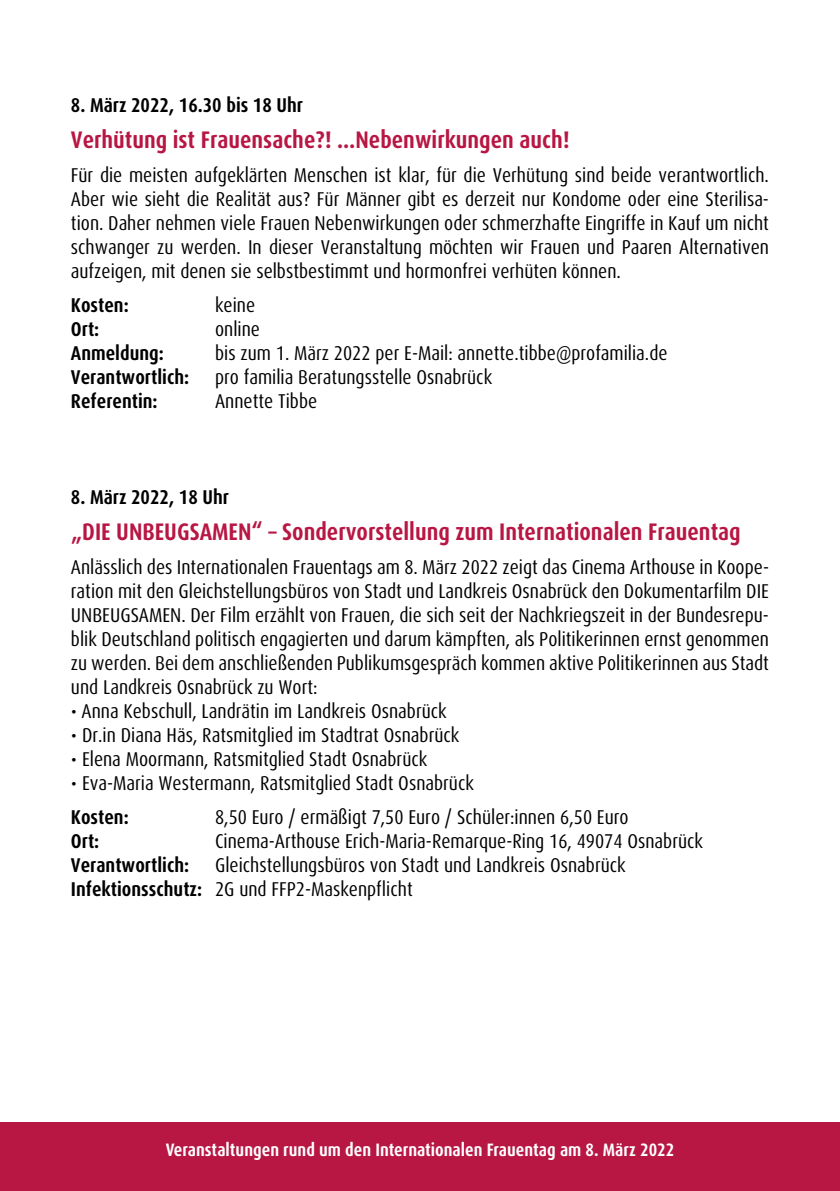
<style>
.page{position:relative;width:840px;height:1191px;background:#fff}
.page>*{position:absolute;margin:0;border:0;box-sizing:border-box;transform-origin:0 0}
.t1{font:700 condensed 24px "Dax OT";color:#b81643}
.t2{font:condensed 20px/24px "Dax OT";color:#000;text-align:justify}
.t3{font:700 condensed 20px "Dax OT";color:#000}
.t4{font:700 condensed 18px "Dax OT";color:#fff}
.s1{font-weight:700}
</style>
<div class="page">
<div style="left:0;top:1123px;width:839px;height:68px;background:#b81643"></div>
<p class="t3" style="left:71px;top:92px;width:233px">8. März 2022, 16.30 bis 18 Uhr</p>
<p class="t1" style="left:71px;top:124px;width:500px">Verhütung ist Frauensache?! …Nebenwirkungen auch!</p>
<p class="t2" style="left:71px;top:163px;width:699px">Für die meisten aufgeklärten Menschen ist klar, für die Verhütung sind beide verantwortlich.<br>Aber wie sieht die Realität aus? Für Männer gibt es derzeit nur Kondome oder eine Sterilisa&shy;tion. Daher nehmen viele Frauen Nebenwirkungen oder schmerzhafte Eingriffe in Kauf um nicht schwanger zu werden. In dieser Veranstaltung möchten wir Frauen und Paaren Alternativen aufzeigen, mit denen sie selbstbestimmt und hormonfrei verhüten können.</p>
<p class="t3" style="left:71px;top:292px;width:59px">Kosten:</p>
<p class="t2" style="left:215px;top:293px;width:42px">keine</p>
<p class="t3" style="left:71px;top:316px;width:30px">Ort:</p>
<p class="t2" style="left:215px;top:317px;width:46px">online</p>
<p class="t3" style="left:71px;top:340px;width:94px">Anmeldung:</p>
<p class="t2" style="left:215px;top:341px;width:453px">bis zum 1. März 2022 per E-Mail: annette.tibbe@profamilia.de</p>
<p class="t3" style="left:71px;top:364px;width:120px">Verantwortlich:</p>
<p class="t2" style="left:215px;top:365px;width:278px">pro familia Beratungsstelle Osnabrück</p>
<p class="t3" style="left:71px;top:388px;width:88px">Referentin:</p>
<p class="t2" style="left:215px;top:389px;width:104px">Annette Tibbe</p>
<p class="t3" style="left:71px;top:484px;width:159px">8. März 2022, 18 Uhr</p>
<p class="t1" style="left:71px;top:516px;width:671px">„DIE UNBEUGSAMEN“ – Sondervorstellung zum Internationalen Frauentag</p>
<p class="t2" style="left:71px;top:555px;width:699px">Anlässlich des Internationalen Frauentags am 8. März 2022 zeigt das Cinema Arthouse in Koope&shy;ration mit den Gleichstellungsbüros von Stadt und Landkreis Osnabrück den Dokumentarfilm DIE UNBEUGSAMEN. Der Film erzählt von Frauen, die sich seit der Nachkriegszeit in der Bundesrepu&shy;blik Deutschland politisch engagierten und darum kämpften, als Politikerinnen ernst genommen zu werden. Bei dem anschließenden Publikumsgespräch kommen aktive Politikerinnen aus Stadt und Landkreis Osnabrück zu Wort:</p>
<p class="t2" style="left:71px;top:699px;width:377px">• Anna Kebschull, Landrätin im Landkreis Osnabrück</p>
<p class="t2" style="left:71px;top:723px;width:390px">• Dr.in Diana Häs, Ratsmitglied im Stadtrat Osnabrück</p>
<p class="t2" style="left:71px;top:747px;width:357px">• Elena Moormann, Ratsmitglied Stadt Osnabrück</p>
<p class="t2" style="left:71px;top:771px;width:404px">• Eva-Maria Westermann, Ratsmitglied Stadt Osnabrück</p>
<p class="t3" style="left:71px;top:804px;width:59px">Kosten:</p>
<p class="t2" style="left:215px;top:805px;width:415px">8,50 Euro / ermäßigt 7,50 Euro / Schüler:innen 6,50 Euro</p>
<p class="t3" style="left:71px;top:828px;width:30px">Ort:</p>
<p class="t2" style="left:215px;top:829px;width:489px">Cinema-Arthouse Erich-Maria-Remarque-Ring 16, 49074 Osnabrück</p>
<p class="t3" style="left:71px;top:852px;width:120px">Verantwortlich:</p>
<p class="t2" style="left:71px;top:853px;width:556px;text-indent:144px">Gleichstellungsbüros von Stadt und Landkreis Osnabrück<br><span class="s1">Infektionsschutz:</span> 2G und FFP2-Maskenpflicht</p>
<p class="t4" style="left:166px;top:1137px;width:509px">Veranstaltungen rund um den Internationalen Frauentag am 8. März 2022</p>
</div>
